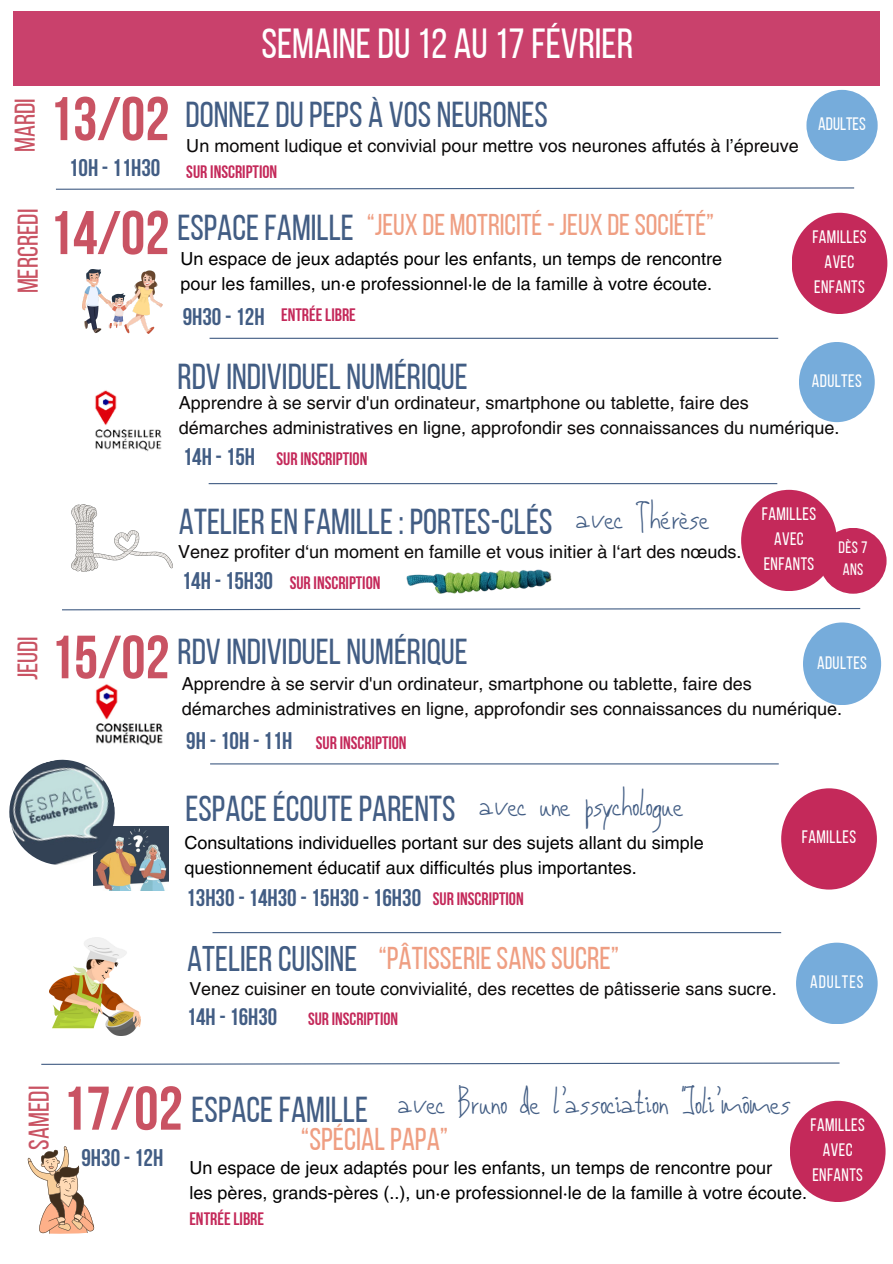
<style>
.page{position:relative;width:893px;height:1264px;background:#fff}
.page>*{position:absolute;margin:0;border:0;box-sizing:border-box;transform-origin:0 0}
.t1{font:700 61.5px "Bebas Neue";color:#c95363}
.t2{font:700 60.9px "Bebas Neue";color:#c95363}
.t3{font:43.8px "Aka Acid GR Real Adult";color:#425d84}
.t4{font:42px "Bebas Neue";color:#fff}
.t5{font:36px "Bebas Neue";color:#425d84}
.t6{font:35.55px "Bebas Neue";color:#425d84}
.t7{font:31.5px "Bebas Neue";color:#ef9e82}
.t8{font:30px "Bebas Neue";color:#ef9e82}
.t9{font:28.5px "Bebas Neue";color:#c95363}
.t10{font:28.2px "Bebas Neue";color:#c95363}
.t11{font:700 24px "Bebas Neue";color:#425d84}
.t12{font:700 23.7px "Bebas Neue";color:#425d84}
.t13{font:18px "Helvetica LT Pro";color:#0b0909}
.t14{font:18px/25.2px "Helvetica LT Pro";color:#000}
.t15{font:18px/24.8px "Bebas Neue";letter-spacing:.025em;color:#fff;text-align:center}
.t16{font:700 18px "Bebas Neue";color:#c4295a}
.t17{font:18px "Bebas Neue Cyrillic";color:#c4295a}
.t18{font:18px "Bebas Neue";color:#fff}
.t19{font:18px "Bebas Neue";letter-spacing:.055em;color:#fff}
.t20{font:17.85px "Helvetica LT Pro";color:#0b0909}
.t21{font:17.85px "Bebas Neue Cyrillic";color:#c4295a}
.t22{font:16.5px/22.5px "Bebas Neue";letter-spacing:.025em;color:#fff}
</style>
<div class="page">
<img style="left:406px;top:569px;width:146px;height:25px">
<svg style="left:62px;top:608px;width:799px;height:3px"></svg>
<div style="left:791px;top:213px;width:96px;height:101px;background:#c4295a;border-radius:50%"></div>
<img style="left:83px;top:269px;width:79px;height:64px">
<div style="left:806px;top:90px;width:71px;height:71px;background:#76acdb;border-radius:50%"></div>
<div style="left:13px;top:11px;width:866px;height:75px;background:#c9416c"></div>
<svg style="left:41px;top:1062px;width:799px;height:3px"></svg>
<hr style="left:210px;top:763px;width:568px;height:1px;background:#425d84">
<hr style="left:209px;top:338px;width:569px;height:1px;background:#425d84">
<div style="left:781px;top:788px;width:95px;height:101px;background:#c4295a;border-radius:50%"></div>
<div style="left:803px;top:622px;width:78px;height:83px;background:#76acdb;border-radius:50%"></div>
<hr style="left:212px;top:932px;width:569px;height:1px;background:#425d84">
<div style="left:798px;top:342px;width:76px;height:80px;background:#76acdb;border-radius:50%"></div>
<img style="left:93px;top:826px;width:75px;height:64px">
<img style="left:9px;top:759px;width:111px;height:111px">
<div style="left:789px;top:1100px;width:96px;height:101px;background:#c4295a;border-radius:50%"></div>
<svg style="left:28px;top:1146px;width:66px;height:87px"></svg>
<div style="left:796px;top:942px;width:81px;height:82px;background:#76acdb;border-radius:50%"></div>
<img style="left:50px;top:937px;width:90px;height:98px">
<img style="left:95px;top:390px;width:67px;height:61px">
<svg style="left:56px;top:187px;width:799px;height:3px"></svg>
<img style="left:95px;top:684px;width:68px;height:62px">
<hr style="left:209px;top:483px;width:568px;height:1px;background:#425d84">
<div style="left:741px;top:490px;width:95px;height:101px;background:#c4295a;border-radius:50%"></div>
<div style="left:819px;top:528px;width:67px;height:65px;background:#c4295a;border-radius:50%"></div>
<img style="left:72px;top:505px;width:101px;height:66px">
<h4 class="t4" style="left:261px;top:26px;width:373px">SEMAINEDU12 AU17FÉVRIER</h4>
<h4 class="t1" style="left:49px;top:94px;width:122px">13/02</h4>
<h6 class="t11" style="left:69px;top:158px;width:93px">10H -11H30</h6>
<p class="t9" style="left:14px;top:152px;width:55px;rotate:-90deg">MARDI</p>
<h4 class="t5" style="left:185px;top:100px;width:364px">DONNEZDUPEPS À VOS NEURONES</h4>
<h1 class="t13" style="left:186px;top:139px;width:614px">Un moment ludique et convivial pour mettre vos neurones affutés à l’épreuve</h1>
<h5 class="t17" style="left:186px;top:164px;width:92px">SUR INSCRIPTION</h5>
<p class="t8" style="left:366px;top:213px;width:349px">“JEUX DE MOTRICITÉ- JEUX DESOCIÉTÉ”</p>
<p class="t1" style="left:49px;top:208px;width:122px">14/02</p>
<p class="t9" style="left:16px;top:293px;width:86px;rotate:-90deg">MERCREDI</p>
<h2 class="t5" style="left:177px;top:213px;width:178px">ESPACEFAMILLE</h2>
<p class="t14" style="left:181px;top:248px;width:543px">Un espace de jeux adaptés pour les enfants, un temps de rencontre</p>
<h5 class="t14" style="left:181px;top:273px;width:533px">pour les familles, un·e professionnel·le de la famille à votre écoute.</h5>
<h3 class="t17" style="left:281px;top:308px;width:76px">ENTRÉE LIBRE</h3>
<h1 class="t11" style="left:183px;top:307px;width:83px">9H30-12H</h1>
<h4 class="t5" style="left:177px;top:361px;width:292px">RDV INDIVIDUEL NUMÉRIQUE</h4>
<p class="t18" style="left:818px;top:117px;width:49px">ADULTES</p>
<p class="t15" style="left:812px;top:226px;width:56px">FAMILLES<br>AVEC<br>ENFANTS</p>
<p class="t15" style="left:811px;top:370px;width:51px">ADULTES</p>
<p class="t10" style="left:16px;top:680px;width:45px;rotate:-90deg">JEUDI</p>
<p class="t13" style="left:179px;top:395px;width:571px">Apprendre à se servir d'un ordinateur, smartphone ou tablette, faire des</p>
<p class="t13" style="left:179px;top:421px;width:662px">démarches administratives en ligne, approfondir ses connaissances du numérique.</p>
<h2 class="t16" style="left:276px;top:451px;width:92px">SUR INSCRIPTION</h2>
<p class="t5" style="left:179px;top:506px;width:375px">ATELIEREN FAMILLE: PORTES-CLÉS</p>
<p class="t13" style="left:178px;top:545px;width:565px">Venez profiter d‘un moment en famille et vous initier à l‘art des nœuds.</p>
<p class="t16" style="left:289px;top:575px;width:92px">SUR INSCRIPTION</p>
<h1 class="t11" style="left:183px;top:447px;width:74px">14H -15H</h1>
<p class="t3" style="left:577px;top:494px;width:134px">avec Thérèse</p>
<p class="t15" style="left:761px;top:503px;width:56px">FAMILLES<br>AVEC<br>ENFANTS</p>
<p class="t22" style="left:838px;top:537px;width:31px">DÈS 7<br>ANS</p>
<p class="t11" style="left:182px;top:571px;width:93px">14H -15H30</p>
<p class="t2" style="left:50px;top:632px;width:121px">15/02</p>
<h6 class="t5" style="left:177px;top:636px;width:292px">RDV INDIVIDUEL NUMÉRIQUE</h6>
<p class="t15" style="left:817px;top:651px;width:51px">ADULTES</p>
<p class="t13" style="left:182px;top:677px;width:571px">Apprendre à se servir d'un ordinateur, smartphone ou tablette, faire des</p>
<p class="t13" style="left:182px;top:702px;width:662px">démarches administratives en ligne, approfondir ses connaissances du numérique.</p>
<h3 class="t11" style="left:186px;top:730px;width:108px">9H -10H -11H</h3>
<p class="t16" style="left:316px;top:735px;width:92px">SUR INSCRIPTION</p>
<p class="t5" style="left:186px;top:794px;width:271px">ESPACEÉCOUTEPARENTS</p>
<h6 class="t3" style="left:480px;top:781px;width:204px">avec une psychologue</h6>
<p class="t14" style="left:184px;top:831px;width:521px">Consultations individuelles portant sur des sujets allant du simple questionnement éducatif aux difficultés plus importantes.</p>
<p class="t11" style="left:186px;top:888px;width:236px">13H30-14H30-15H30-16H30</p>
<p class="t16" style="left:433px;top:891px;width:92px">SUR INSCRIPTION</p>
<h5 class="t7" style="left:378px;top:945px;width:242px">“PÂTISSERIESANSSUCRE”</h5>
<p class="t6" style="left:187px;top:944px;width:171px">ATELIERCUISINE</p>
<p class="t20" style="left:189px;top:981px;width:588px">Venez cuisiner en toute convivialité, des recettes de pâtisserie sans sucre.</p>
<p class="t21" style="left:308px;top:1011px;width:91px">SUR INSCRIPTION</p>
<h2 class="t12" style="left:187px;top:1007px;width:92px">14H -16H30</h2>
<p class="t15" style="left:801px;top:826px;width:56px">FAMILLES</p>
<p class="t19" style="left:810px;top:974px;width:55px">ADULTES</p>
<p class="t3" style="left:399px;top:1078px;width:393px">avec Bruno de l’association “Joli’mômes</p>
<p class="t1" style="left:62px;top:1083px;width:122px">17/02</p>
<p class="t11" style="left:81px;top:1147px;width:83px">9H30 -12H</p>
<p class="t9" style="left:28px;top:1149px;width:65px;rotate:-90deg">SAMEDI</p>
<h4 class="t5" style="left:192px;top:1094px;width:178px">ESPACEFAMILLE</h4>
<p class="t15" style="left:810px;top:1114px;width:56px">FAMILLES<br>AVEC<br>ENFANTS</p>
<p class="t7" style="left:301px;top:1126px;width:149px">“SPÉCIALPAPA”</p>
<p class="t14" style="left:189px;top:1156px;width:584px">Un espace de jeux adaptés pour les enfants, un temps de rencontre pour</p>
<p class="t14" style="left:189px;top:1181px;width:619px">les pères, grands-pères (..), un·e professionnel·le de la famille à votre écoute.</p>
<p class="t17" style="left:189px;top:1210px;width:76px">ENTRÉE LIBRE</p>
</div>
